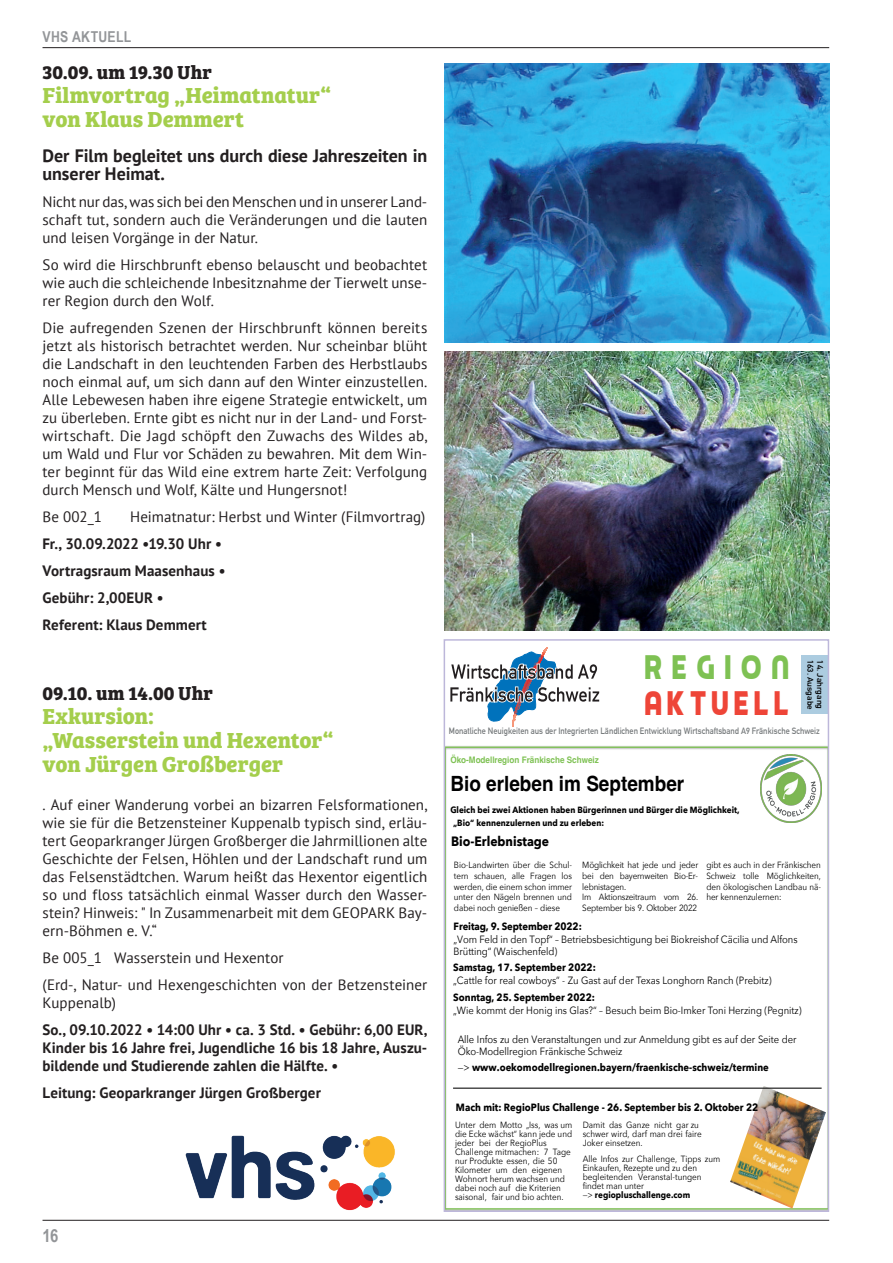
<style>
.page{position:relative;width:893px;height:1263px;background:#fff}
.page>*{position:absolute;margin:0;border:0;box-sizing:border-box;transform-origin:0 0}
.t1{font:37.5px "Piximisa";letter-spacing:.15em;color:#ee4538;scale:.9 1}
.t2{font:37.5px "Piximisa";letter-spacing:.29em;color:#7ec153;scale:.9 1}
.t3{font:700 22.5px/24px "Bree Serif";color:#a4ce4c}
.t4{font:700 21px "Helvetica";color:#000001;scale:.9 1}
.t5{font:700 19.5px "Bree Serif";letter-spacing:.005em;color:#231f20}
.t6{font:700 18px/18px "PT Sans";color:#231f20}
.t7{font:700 18px "Arial Narrow";color:#939598}
.t8{font:15px/18px "PT Sans";letter-spacing:.005em;color:#231f20;text-align:justify}
.t9{font:700 15px/27px "PT Sans";letter-spacing:.005em;color:#231f20}
.t10{font:700 15px "Arial Narrow";letter-spacing:.015em;color:#939598}
.t11{font:700 13.5px "Avenir Next";color:#000001;scale:.9 1}
.t12{font:10.5px/12.6px "Avenir Next";letter-spacing:-.005em;color:#000001;scale:.9 1}
.t13{font:700 10.5px "Avenir Next";color:#000001;scale:.9 1}
.t14{font:9px/9px "Avenir Next";color:#000001;scale:.9 1}
.t15{font:9px/10.8px "Avenir Next";letter-spacing:-.02em;color:#000001;scale:.9 1}
.t16{font:700 9px "DIN Alternate";color:#75797b;scale:.9 1}
.t17{font:700 9px/14px "Avenir Next";color:#000001;scale:.9 1}
.t18{font:700 9px "Helvetica";color:#7ec153;scale:.9 1}
.t19{font:700 8.1px "DIN Alternate";color:#000001;scale:1.11 1}
.s1{font-weight:400}
.s2{font-weight:700}
</style>
<div class="page">
<hr style="left:43px;top:47px;width:786px;height:1px;background:#231f20">
<hr style="left:43px;top:1220px;width:786px;height:1px;background:#231f20">
<svg style="left:450px;top:647px;width:150px;height:79px"></svg>
<div style="left:801px;top:655px;width:27px;height:59px;background:#accce0"></div>
<img style="left:760px;top:754px;width:62px;height:69px">
<img style="left:730px;top:1086px;width:96px;height:122px">
<hr style="left:453px;top:1088px;width:369px;height:1px;background:#000001">
<div style="left:444px;top:639px;width:385px;height:573px;border:2px solid #bdb7da"></div>
<img style="left:444px;top:63px;width:385px;height:279px">
<img style="left:444px;top:351px;width:385px;height:279px">
<img style="left:182px;top:1135px;width:233px;height:85px">
<p class="t10" style="left:43px;top:26px;width:90px">VHS AKTUELL</p>
<h3 class="t5" style="left:43px;top:57px;width:171px">30.09. um 19.30 Uhr</h3>
<h2 class="t3" style="left:43px;top:82px;width:290px">Filmvortrag „Heimatnatur“ von Klaus Demmert</h2>
<p class="t6" style="left:43px;top:146px;width:386px">Der Film begleitet uns durch diese Jahreszeiten in unserer Heimat.</p>
<p class="t8" style="left:43px;top:192px;width:386px">Nicht nur das, was sich bei den Menschen und in unserer Land&shy;schaft tut, sondern auch die Veränderungen und die lauten und leisen Vorgänge in der Natur.</p>
<p class="t8" style="left:43px;top:255px;width:386px">So wird die Hirschbrunft ebenso belauscht und beobachtet wie auch die schleichende Inbesitznahme der Tierwelt unse&shy;rer Region durch den Wolf.</p>
<p class="t8" style="left:43px;top:318px;width:386px">Die aufregenden Szenen der Hirschbrunft können bereits jetzt als historisch betrachtet werden. Nur scheinbar blüht die Landschaft in den leuchtenden Farben des Herbstlaubs noch einmal auf, um sich dann auf den Winter einzustellen.<br>Alle Lebewesen haben ihre eigene Strategie entwickelt, um zu überleben. Ernte gibt es nicht nur in der Land- und Forst&shy;wirtschaft. Die Jagd schöpft den Zuwachs des Wildes ab, um Wald und Flur vor Schäden zu bewahren. Mit dem Win&shy;ter beginnt für das Wild eine extrem harte Zeit: Verfolgung durch Mensch und Wolf, Kälte und Hungersnot!</p>
<p class="t8" style="left:43px;top:507px;width:61px">Be 002_1</p>
<p class="t8" style="left:130px;top:507px;width:297px">Heimatnatur: Herbst und Winter (Filmvortrag)</p>
<p class="t9" style="left:43px;top:530px;width:184px">Fr., 30.09.2022 •19.30 Uhr •<br>Vortragsraum Maasenhaus •<br>Gebühr: 2,00EUR •<br>Referent: Klaus Demmert</p>
<h3 class="t5" style="left:43px;top:678px;width:172px">09.10. um 14.00 Uhr</h3>
<h2 class="t3" style="left:43px;top:703px;width:292px">Exkursion:<br>„Wasserstein und Hexentor“ von Jürgen Großberger</h2>
<p class="t8" style="left:43px;top:795px;width:386px">. Auf einer Wanderung vorbei an bizarren Felsformationen, wie sie für die Betzensteiner Kuppenalb typisch sind, erläu&shy;tert Geoparkranger Jürgen Großberger die Jahrmillionen alte Geschichte der Felsen, Höhlen und der Landschaft rund um das Felsenstädtchen. Warum heißt das Hexentor eigentlich so und floss tatsächlich einmal Wasser durch den Wasser&shy;stein? Hinweis: " In Zusammenarbeit mit dem GEOPARK Bay&shy;ern-Böhmen e. V.“</p>
<p class="t8" style="left:43px;top:944px;width:386px;line-height:27px">Be 005_1 Wasserstein und Hexentor<br>(Erd-, Natur- und Hexengeschichten von der Betzensteiner</p>
<p class="t8" style="left:43px;top:993px;width:75px">Kuppenalb)</p>
<p class="t9" style="left:43px;top:1020px;width:386px;line-height:18px;text-align:justify">So., 09.10.2022 • 14:00 Uhr • ca. 3 Std. • Gebühr: 6,00 EUR, Kinder bis 16 Jahre frei, Jugendliche 16 bis 18 Jahre, Auszu&shy;bildende und Studierende zahlen die Hälfte. •</p>
<p class="t9" style="left:43px;top:1079px;width:280px">Leitung: Geoparkranger Jürgen Großberger</p>
<p class="t7" style="left:43px;top:1222px;width:17px">16</p>
<h1 class="t2" style="left:644px;top:645px;width:162px">REGION</h1>
<p class="t19" style="left:817px;top:660px;width:47px;rotate:90deg">163. Ausgabe</p>
<p class="t19" style="left:826px;top:660px;width:45px;rotate:90deg">14. Jahrgang</p>
<p class="t16" style="left:449px;top:724px;width:414px">Monatliche Neuigkeiten aus der Integrierten Ländlichen Entwicklung Wirtschaftsband A9 Fränkische Schweiz</p>
<h1 class="t1" style="left:644px;top:680px;width:162px">AKTUELL</h1>
<p class="t18" style="left:450px;top:754px;width:167px">Öko-Modellregion Fränkische Schweiz</p>
<h3 class="t4" style="left:450px;top:771px;width:261px">Bio erleben im September</h3>
<p class="t17" style="left:453px;top:802px;width:320px;text-indent:-3px">Gleich bei zwei Aktionen haben Bürgerinnen und Bürger die Möglichkeit, „Bio“ kennenzulernen und zu erleben:</p>
<p class="t11" style="left:451px;top:829px;width:111px">Bio-Erlebnistage</p>
<p class="t14" style="left:454px;top:859px;width:133px;line-height:10.8px;text-align:justify">Bio-Landwirten über die Schul&shy;tern schauen, alle Fragen los werden, die einem schon immer unter den Nägeln brennen und dabei noch genießen – diese</p>
<p class="t15" style="left:582px;top:859px;width:130px">Möglichkeit hat jede und jeder bei den bayernweiten Bio-Er&shy;lebnistagen.<br>Im Aktionszeitraum vom 26.<br>September bis 9. Oktober 2022</p>
<p class="t14" style="left:706px;top:859px;width:129px;line-height:10.8px;text-align:justify">gibt es auch in der Fränkischen Schweiz tolle Möglichkeiten, den ökologischen Landbau nä&shy;her kennenzulernen:</p>
<p class="t13" style="left:454px;top:917px;width:144px">Freitag, 9. September 2022:</p>
<p class="t12" style="left:454px;top:932px;width:384px">„Vom Feld in den Topf“ – Betriebsbesichtigung bei Biokreishof Cäcilia und Alfons<br>Brütting“ (Waischenfeld)</p>
<p class="t13" style="left:453px;top:958px;width:160px">Samstag, 17. September 2022:</p>
<p class="t12" style="left:453px;top:973px;width:355px">„Cattle for real cowboys” - Zu Gast auf der Texas Longhorn Ranch (Prebitz)</p>
<p class="t13" style="left:453px;top:988px;width:159px">Sonntag, 25. September 2022:</p>
<p class="t12" style="left:453px;top:1003px;width:389px">„Wie kommt der Honig ins Glas?“ – Besuch beim Bio-Imker Toni Herzing (Pegnitz)</p>
<p class="t12" style="left:458px;top:1032px;width:378px">Alle Infos zu den Veranstaltungen und zur Anmeldung gibt es auf der Seite der<br>Öko-Modellregion Fränkische Schweiz</p>
<p class="t13" style="left:458px;top:1058px;width:347px"><span class="s1">—&gt;</span> www.oekomodellregionen.bayern/fraenkische-schweiz/termine</p>
<p class="t13" style="left:456px;top:1098px;width:337px">Mach mit: RegioPlus Challenge - 26. September bis 2. Oktober 22</p>
<p class="t14" style="left:455px;top:1120px;width:132px">Unter dem Motto „Iss, was um die Ecke wächst“ kann jede und jeder bei der RegioPlus<br>Challenge mitmachen: 7 Tage nur Produkte essen, die 50<br>Kilometer um den eigenen<br>Wohnort herum wachsen und dabei noch auf die Kriterien saisonal, fair und bio achten.</p>
<p class="t14" style="left:583px;top:1120px;width:134px">Damit das Ganze nicht gar zu schwer wird, darf man drei faire<br>Joker einsetzen.</p>
<p class="t14" style="left:583px;top:1154px;width:155px">Alle Infos zur Challenge, Tipps zum<br>Einkaufen, Rezepte und zu den begleitenden Veranstal-tungen findet man unter<br>—&gt; <span class="s2">regiopluschallenge.com</span></p>
</div>
